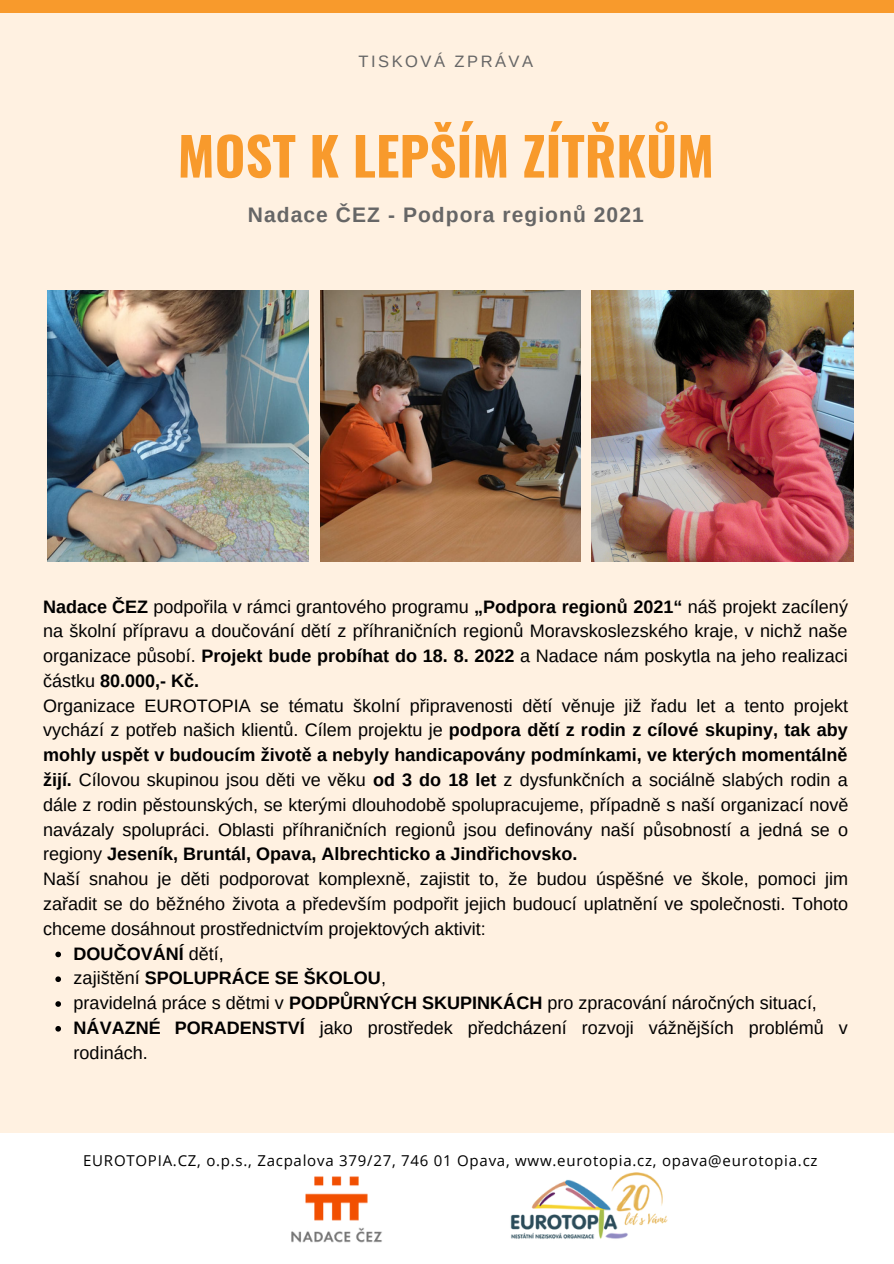
<style>
.page{position:relative;width:894px;height:1264px;background:#fff}
.page>*{position:absolute;margin:0;border:0;box-sizing:border-box;transform-origin:0 0}
.t1{font:700 52.5px "Oswald";color:#f89a2c}
.t2{font:700 21px "Arimo";letter-spacing:.05em;color:#666}
.t3{font:18px/24.8px "Arimo";color:#000;text-align:justify}
.t4{font:700 18px "Arimo";color:#000}
.t5{font:16.5px "Arimo";letter-spacing:.15em;color:#666}
.t6{font:15px "Open Sans";letter-spacing:.05em;color:#000}
.s1{font-weight:700}
.s2{font-weight:400}
</style>
<div class="page">
<div style="left:0;top:0;width:893px;height:1263px;background:#fff1e1"></div>
<img style="left:47px;top:290px;width:262px;height:271px">
<img style="left:591px;top:290px;width:262px;height:271px">
<img style="left:320px;top:290px;width:260px;height:271px">
<div style="left:0;top:0;width:893px;height:12px;background:#f89a2c"></div>
<div style="left:0;top:1133px;width:893px;height:130px;background:#fff"></div>
<img style="left:510px;top:1172px;width:158px;height:67px">
<img style="left:291px;top:1176px;width:91px;height:67px">
<svg style="left:55px;top:951px;width:6px;height:6px"></svg>
<svg style="left:55px;top:976px;width:6px;height:6px"></svg>
<svg style="left:55px;top:1001px;width:6px;height:5px"></svg>
<svg style="left:55px;top:1026px;width:6px;height:5px"></svg>
<p class="t5" style="left:358px;top:52px;width:176px">TISKOVÁ ZPRÁVA</p>
<p class="t1" style="left:178px;top:115px;width:537px">MOST K LEPŠÍM ZÍTŘKŮM</p>
<p class="t2" style="left:248px;top:203px;width:397px">Nadace ČEZ - Podpora regionů 2021</p>
<p class="t3" style="left:43px;top:594px;width:806px"><span class="s1">Nadace ČEZ</span> podpořila v rámci grantového programu <span class="s1">„Podpora regionů 2021“</span> náš projekt zacílený na školní přípravu a doučování dětí z příhraničních regionů Moravskoslezského kraje, v nichž naše organizace působí. <span class="s1">Projekt bude probíhat do 18. 8. 2022</span> a Nadace nám poskytla na jeho realizaci částku <span class="s1">80.000,- Kč.</span></p>
<p class="t3" style="left:43px;top:693px;width:806px">Organizace EUROTOPIA se tématu školní připravenosti dětí věnuje již řadu let a tento projekt vychází z potřeb našich klientů. Cílem projektu je <span class="s1">podpora dětí z rodin z cílové skupiny, tak aby mohly uspět v budoucím životě a nebyly handicapovány podmínkami, ve kterých momentálně žijí.</span> Cílovou skupinou jsou děti ve věku <span class="s1">od 3 do 18 let</span> z dysfunkčních a sociálně slabých rodin a dále z rodin pěstounských, se kterými dlouhodobě spolupracujeme, případně s naší organizací nově navázaly spolupráci. Oblasti příhraničních regionů jsou definovány naší působností a jedná se o regiony <span class="s1">Jeseník, Bruntál, Opava, Albrechticko a Jindřichovsko.</span></p>
<p class="t3" style="left:43px;top:866px;width:806px">Naší snahou je děti podporovat komplexně, zajistit to, že budou úspěšné ve škole, pomoci jim zařadit se do běžného života a především podpořit jejich budoucí uplatnění ve společnosti. Tohoto chceme dosáhnout prostřednictvím projektových aktivit:</p>
<p class="t4" style="left:74px;top:943px;width:152px">DOUČOVÁNÍ <span class="s2">dětí,</span></p>
<p class="t4" style="left:74px;top:968px;width:314px"><span class="s2">zajištění</span> SPOLUPRÁCE SE ŠKOLOU<span class="s2">,</span></p>
<p class="t3" style="left:74px;top:990px;width:744px">pravidelná práce s dětmi v <span class="s1">PODPŮRNÝCH SKUPINKÁCH</span> pro zpracování náročných situací,</p>
<p class="t3" style="left:74px;top:1015px;width:775px"><span class="s1">NÁVAZNÉ PORADENSTVÍ</span> jako prostředek předcházení rozvoji vážnějších problémů v rodinách.</p>
<p class="t6" style="left:83px;top:1150px;width:735px">EUROTOPIA.CZ, o.p.s., Zacpalova 379/27, 746 01 Opava, www.eurotopia.cz, opava@eurotopia.cz</p>
</div>
